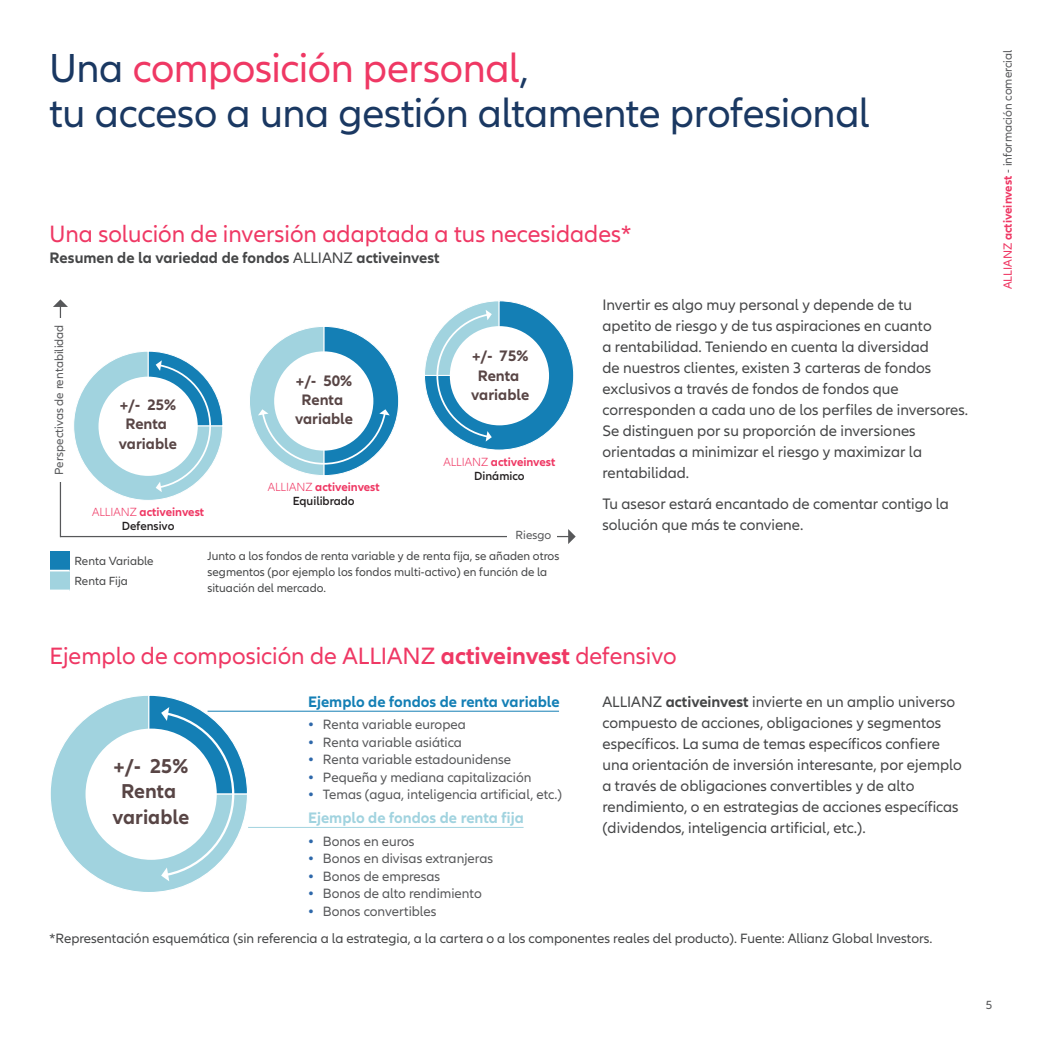
<style>
.page{position:relative;width:1042px;height:1042px;background:#fff}
.page>*{position:absolute;margin:0;border:0;box-sizing:border-box;transform-origin:0 0}
.HL_24_26_ASR_A4{font:42px/45.5px "Allianz Neo";letter-spacing:-.01em;color:#1a3862}
.Titulo_Texto{font:24.5px "Allianz Neo";color:#ef3864}
.t1{font:700 20.82px/25.4px "Allianz Neo";color:#584545;text-align:center}
.Copy_9_12_ASL_A4__Ba{font:15.75px/21px "Allianz Neo";color:#454647}
.t2{font:700 15.75px/19.2px "Allianz Neo";color:#584545;text-align:center}
.Copy_9_12_ASL_A4__Ba-2{font:700 15.75px "Allianz Neo";color:#454647}
.Copy_9_12_ASL_A4__Ba-3{font:700 15.75px "Allianz Neo";color:#147fb5}
.Copy_9_12_ASL_A4__Ba-4{font:700 15.75px "Allianz Neo";color:#a1d3df}
.t3{font:14px "Allianz Neo";color:#57585a}
.Copy_9_12_ASL_A4__Ba-5{font:14px "Allianz Neo";color:#454647}
.Copy_9_12_ASL_A4__Ba-6{font:12.25px/15.8px "Allianz Neo";color:#454647}
.t4{font:700 12.25px/14px "Allianz Neo";color:#ef3864;text-align:center}
.t5{font:12.25px "Allianz Neo";color:#57585a}
.s1{color:#ef3864}
.s2{font-weight:400}
.s3{font-weight:300}
.s4{font-weight:600;color:#231f20}
.s5{font-weight:700}
.s6{font-weight:700;color:#2e68aa}
.s7{font-weight:700;color:#ef3864}
</style>
<div class="page">
<hr style="left:60px;top:306px;width:1px;height:231px;background:#57585a">
<svg style="left:53px;top:299px;width:15px;height:8px"></svg>
<div style="left:52px;top:318px;width:14px;height:163px;background:#fff"></div>
<hr style="left:60px;top:536px;width:509px;height:1px;background:#57585a">
<svg style="left:568px;top:529px;width:8px;height:15px"></svg>
<div style="left:507px;top:528px;width:50px;height:14px;background:#fff"></div>
<svg style="left:74px;top:351px;width:149px;height:149px"></svg>
<svg style="left:250px;top:326px;width:149px;height:150px"></svg>
<svg style="left:424px;top:300px;width:150px;height:150px"></svg>
<svg style="left:50px;top:695px;width:198px;height:197px"></svg>
<div style="left:50px;top:551px;width:19px;height:19px;background:#147fb5"></div>
<div style="left:50px;top:570px;width:19px;height:20px;background:#a1d3df"></div>
<svg style="left:50px;top:570px;width:19px;height:1px"></svg>
<svg style="left:50px;top:589px;width:19px;height:1px"></svg>
<hr style="left:208px;top:711px;width:351px;height:1px;background:#147fb5">
<hr style="left:248px;top:827px;width:275px;height:1px;background:#a1d3df">
<p class="HL_24_26_ASR_A4" style="left:50px;top:46px;width:821px">Una <span class="s1">composición personal</span>,<br>tu acceso a una gestión altamente profesional</p>
<p class="Titulo_Texto" style="left:50px;top:220px;width:583px">Una solución de inversión adaptada a tus necesidades*</p>
<p class="Copy_9_12_ASL_A4__Ba-2" style="left:50px;top:249px;width:391px">Resumen de la variedad de fondos <span class="s2">ALLIANZ</span> activeinvest</p>
<p class="t5" style="left:52px;top:475px;width:152px;rotate:-90deg">Perspectivas de rentabilidad</p>
<p class="t2" style="left:119px;top:396px;width:60px">+/- 25%<br>Renta variable</p>
<p class="t4" style="left:92px;top:505px;width:114px"><span class="s3">ALLIANZ</span> activeinvest<br><span class="s4">Defensivo</span></p>
<p class="t2" style="left:295px;top:371px;width:60px">+/- 50%<br>Renta variable</p>
<p class="t4" style="left:268px;top:480px;width:114px"><span class="s3">ALLIANZ</span> activeinvest<br><span class="s4">Equilibrado</span></p>
<p class="t2" style="left:471px;top:347px;width:60px">+/- 75%<br>Renta variable</p>
<p class="t4" style="left:443px;top:455px;width:114px"><span class="s3">ALLIANZ</span> activeinvest<br><span class="s4">Dinámico</span></p>
<p class="t5" style="left:515px;top:528px;width:37px">Riesgo</p>
<p class="Copy_9_12_ASL_A4__Ba-6" style="left:74px;top:554px;width:81px">Renta Variable</p>
<p class="Copy_9_12_ASL_A4__Ba-6" style="left:74px;top:573px;width:55px">Renta Fija</p>
<p class="Copy_9_12_ASL_A4__Ba-6" style="left:208px;top:548px;width:353px">Junto a los fondos de renta variable y de renta fija, se añaden otros segmentos (por ejemplo los fondos multi-activo) en función de la situación del mercado.</p>
<p class="Copy_9_12_ASL_A4__Ba" style="left:602px;top:294px;width:367px">Invertir es algo muy personal y depende de tu<br>apetito de riesgo y de tus aspiraciones en cuanto<br>a rentabilidad. Teniendo en cuenta la diversidad<br>de nuestros clientes, existen 3 carteras de fondos exclusivos a través de fondos de fondos que corresponden a cada uno de los perfiles de inversores.<br>Se distinguen por su proporción de inversiones orientadas a minimizar el riesgo y maximizar la rentabilidad.</p>
<p class="Copy_9_12_ASL_A4__Ba" style="left:602px;top:493px;width:348px">Tu asesor estará encantado de comentar contigo la solución que más te conviene.</p>
<p class="Titulo_Texto" style="left:50px;top:642px;width:628px">Ejemplo de composición de ALLIANZ <span class="s5">activeinvest</span> defensivo</p>
<p class="Copy_9_12_ASL_A4__Ba-3" style="left:308px;top:692px;width:253px">Ejemplo de fondos de renta variable</p>
<p class="t3" style="left:308px;top:716px;width:159px"><span class="s6">•</span> Renta variable europea</p>
<p class="t3" style="left:308px;top:734px;width:155px"><span class="s6">•</span> Renta variable asiática</p>
<p class="t3" style="left:308px;top:751px;width:205px"><span class="s6">•</span> Renta variable estadounidense</p>
<p class="t3" style="left:308px;top:769px;width:225px"><span class="s6">•</span> Pequeña y mediana capitalización</p>
<p class="t3" style="left:308px;top:786px;width:255px"><span class="s6">•</span> Temas (agua, inteligencia artificial, etc.)</p>
<p class="Copy_9_12_ASL_A4__Ba-4" style="left:308px;top:809px;width:217px">Ejemplo de fondos de renta fija</p>
<p class="t3" style="left:308px;top:833px;width:108px"><span class="s6">•</span> Bonos en euros</p>
<p class="t3" style="left:308px;top:850px;width:187px"><span class="s6">•</span> Bonos en divisas extranjeras</p>
<p class="t3" style="left:308px;top:868px;width:134px"><span class="s6">•</span> Bonos de empresas</p>
<p class="t3" style="left:308px;top:885px;width:175px"><span class="s6">•</span> Bonos de alto rendimiento</p>
<p class="t3" style="left:308px;top:903px;width:130px"><span class="s6">•</span> Bonos convertibles</p>
<p class="Copy_9_12_ASL_A4__Ba" style="left:602px;top:691px;width:361px">ALLIANZ <span class="s5">activeinvest</span> invierte en un amplio universo compuesto de acciones, obligaciones y segmentos específicos. La suma de temas específicos confiere una orientación de inversión interesante, por ejemplo a través de obligaciones convertibles y de alto rendimiento, o en estrategias de acciones específicas (dividendos, inteligencia artificial, etc.).</p>
<p class="t1" style="left:113px;top:754px;width:78px">+/- 25%<br>Renta variable</p>
<p class="Copy_9_12_ASL_A4__Ba-5" style="left:50px;top:930px;width:884px">*Representación esquemática (sin referencia a la estrategia, a la cartera o a los componentes reales del producto). Fuente: Allianz Global Investors.</p>
<p class="t5" style="left:1000px;top:289px;width:241px;rotate:-90deg"><span class="s1">ALLIANZ</span> <span class="s7">activeinvest</span> - información comercial</p>
<p class="t5" style="left:986px;top:998px;width:8px">5</p>
</div>
